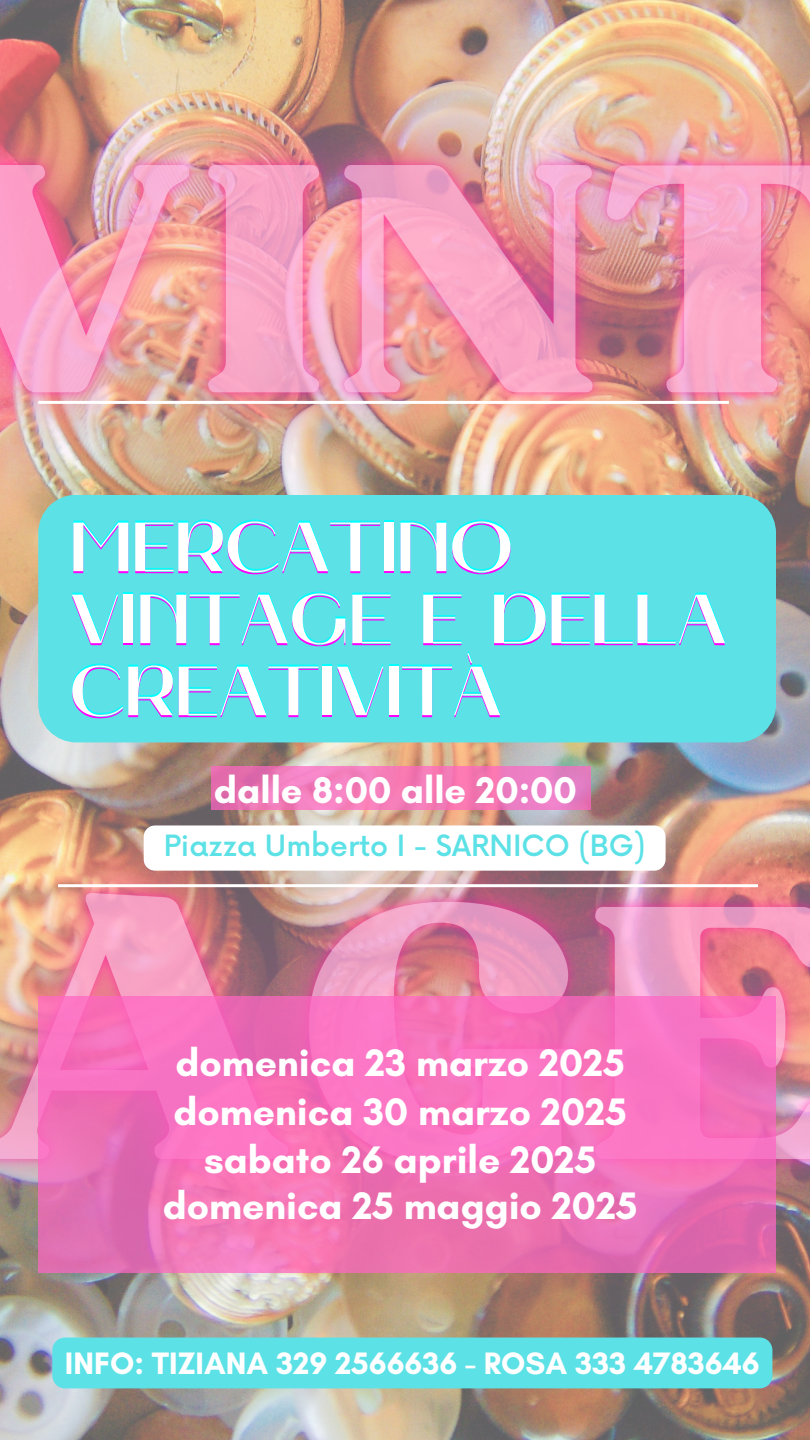
<style>
.page{position:relative;width:810px;height:1440px;background:#fff}
.page>*{position:absolute;margin:0;border:0;box-sizing:border-box;transform-origin:0 0}
.t1{font:700 69.6px/72px "Mak";color:#f0f}
.t2{font:700 39.1px "Glacial Indifference";color:#fff}
.t3{font:700 37.9px "Glacial Indifference";color:#fff}
.t4{font:700 31.6px "Glacial Indifference";color:#fff}
.t5{font:500 28.6px "Now";color:#5ce1e6}
</style>
<div class="page">
<img style="left:0;top:0;width:810px;height:1440px">
<svg style="left:211px;top:767px;width:379px;height:43px;background:#ef7ab9"></svg>
<svg style="left:38px;top:997px;width:738px;height:276px;background:#f171b9"></svg>
<svg style="left:144px;top:825px;width:522px;height:46px"></svg>
<hr style="left:38px;top:401px;width:691px;height:3px;background:#fff">
<hr style="left:58px;top:884px;width:700px;height:3px;background:#fff">
<div style="left:38px;top:495px;width:738px;height:247px;background:#5ce1e6"></div>
<div style="left:52px;top:1338px;width:720px;height:50px;background:#5ce1e6"></div>
<h1 class="t1" style="left:70px;top:520px;width:659px">MERCATINO<br>VINTAGE E DELLA<br>CREATIVITÀ</h1>
<p class="t3" style="left:214px;top:767px;width:365px">dalle 8:00 alle 20:00</p>
<h3 class="t5" style="left:164px;top:830px;width:483px">Piazza Umberto I - SARNICO (BG)</h3>
<h2 class="t2" style="left:175px;top:1039px;width:451px">domenica 23 marzo 2025</h2>
<h3 class="t2" style="left:174px;top:1087px;width:455px">domenica 30 marzo 2025</h3>
<h3 class="t2" style="left:204px;top:1136px;width:393px">sabato 26 aprile 2025</h3>
<h3 class="t2" style="left:163px;top:1182px;width:476px">domenica 25 maggio 2025</h3>
<h4 class="t4" style="left:65px;top:1344px;width:696px">INFO: TIZIANA 329 2566636 - ROSA 333 4783646</h4>
</div>
